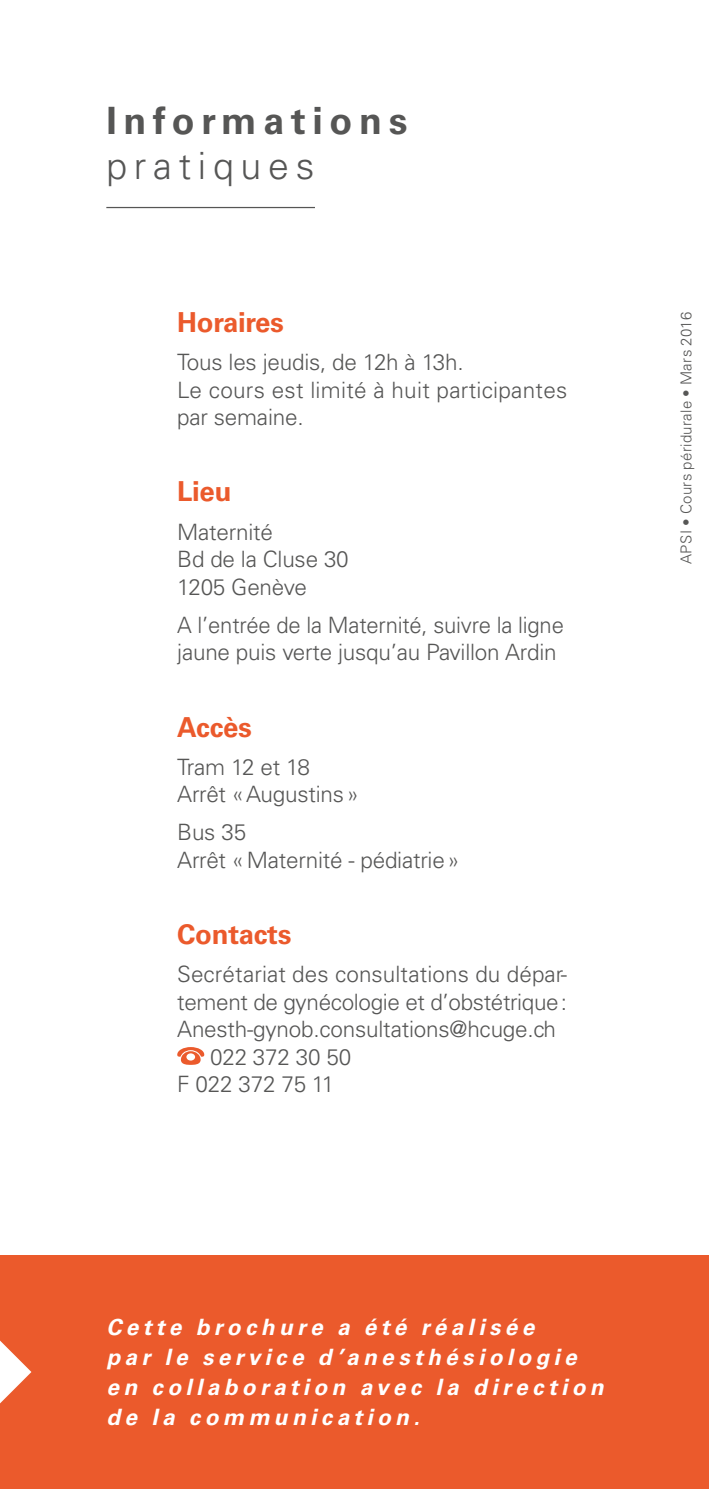
<style>
.page{position:relative;width:709px;height:1489px;background:#fff}
.page>*{position:absolute;margin:0;border:0;box-sizing:border-box;transform-origin:0 0}
.t1{font:700 37.5px "Univers LT Std";letter-spacing:.18em;color:#565655}
.t2{font:300 37.5px "Univers LT Std";letter-spacing:.18em;color:#565655}
.t3{font:700 27.5px "Univers LT Std";letter-spacing:-.01em;color:#eb5a2c}
.t4{font:300 22.5px/27.5px "Univers LT Std";letter-spacing:-.01em;color:#565655}
.t5{font:italic 700 22.5px/30px "Univers LT Std";letter-spacing:.195em;color:#fff}
.t6{font:300 22.5px/27.5px "Univers LT Std";letter-spacing:.01em;color:#565655}
.t7{font:300 15px "Univers LT Std";letter-spacing:.02em;color:#565655}
</style>
<div class="page">
<svg style="left:177px;top:1047px;width:27px;height:17px"></svg>
<hr style="left:708px;top:407px;width:1px;height:39px;background:#eb5a2c">
<div style="left:0;top:1254px;width:709px;height:234px;background:#eb5a2c"></div>
<svg style="left:0;top:1340px;width:31px;height:63px"></svg>
<hr style="left:106px;top:207px;width:209px;height:1px;background:#565655">
<h1 class="t1" style="left:106px;top:98px;width:303px">Informations</h1>
<h1 class="t2" style="left:106px;top:143px;width:210px">pratiques</h1>
<p class="t3" style="left:177px;top:306px;width:108px">Horaires</p>
<p class="t6" style="left:177px;top:348px;width:391px">Tous les jeudis, de 12h à 13h.<br>Le cours est limité à huit participantes par semaine.</p>
<p class="t3" style="left:177px;top:475px;width:56px">Lieu</p>
<p class="t4" style="left:177px;top:518px;width:173px">Maternité<br>Bd de la Cluse 30<br>1205 Genève</p>
<p class="t4" style="left:177px;top:611px;width:388px">A l’entrée de la Maternité, suivre la ligne jaune puis verte jusqu’au Pavillon Ardin</p>
<p class="t3" style="left:177px;top:710px;width:76px">Accès</p>
<p class="t4" style="left:177px;top:753px;width:183px">Tram 12 et 18<br>Arrêt «Augustins»</p>
<p class="t4" style="left:177px;top:818px;width:284px">Bus 35<br>Arrêt «Maternité - pédiatrie»</p>
<p class="t3" style="left:177px;top:918px;width:116px">Contacts</p>
<p class="t4" style="left:177px;top:960px;width:391px">Secrétariat des consultations du dépar-</p>
<p class="t4" style="left:177px;top:988px;width:391px">tement de gynécologie et d’obstétrique:</p>
<p class="t4" style="left:177px;top:1015px;width:380px">Anesth-gynob.consultations@hcuge.ch</p>
<p class="t4" style="left:210px;top:1043px;width:143px">022 372 30 50</p>
<p class="t4" style="left:177px;top:1070px;width:158px">F 022 372 75 11</p>
<p class="t7" style="left:677px;top:564px;width:254px;rotate:-90deg">APSI • Cours péridurale • Mars 2016</p>
<p class="t5" style="left:106px;top:1312px;width:498px">Cette brochure a été réalisée<br>par le service d’anesthésiologie en collaboration avec la direction de la communication.</p>
</div>
